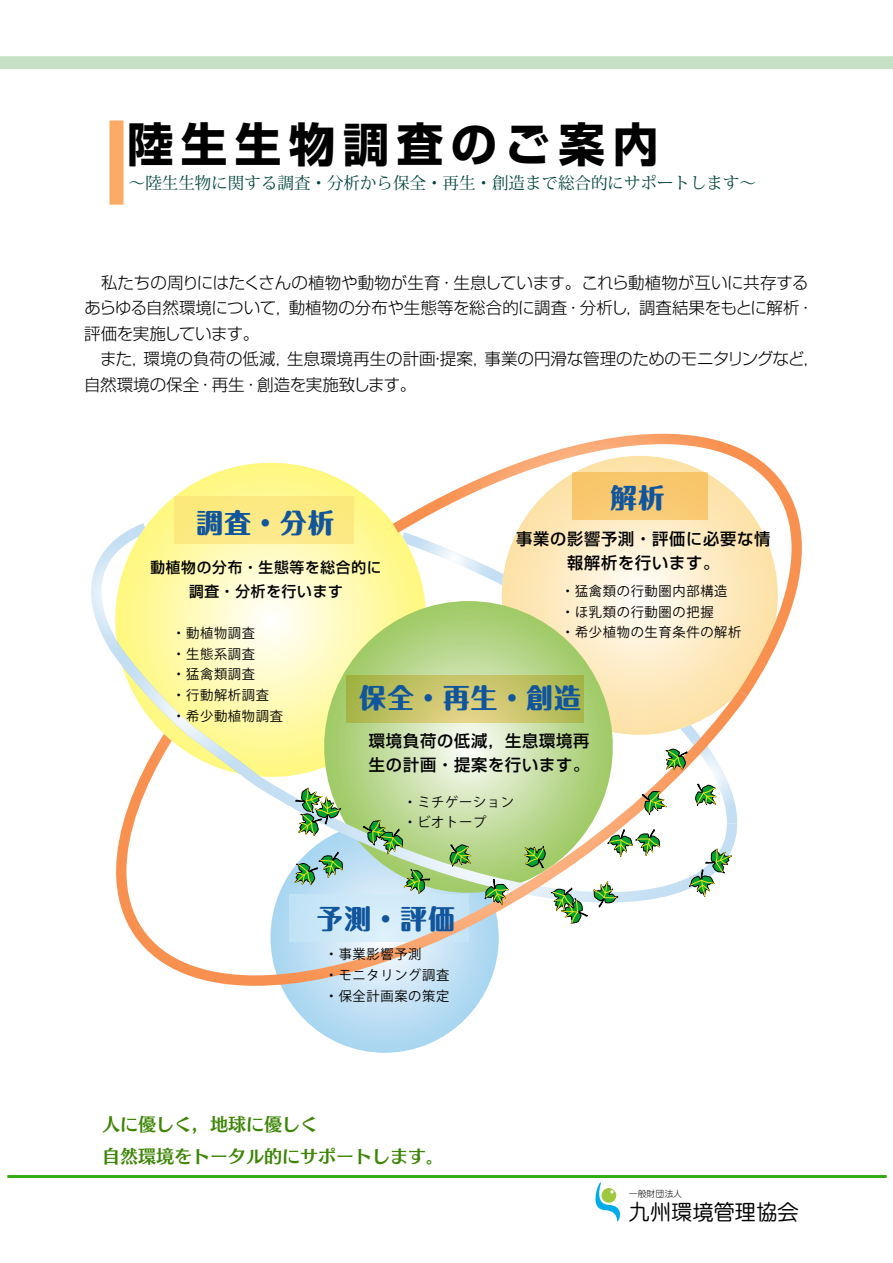
<style>
.page{position:relative;width:893px;height:1263px;background:#fff}
.page>*{position:absolute;margin:0;border:0;box-sizing:border-box;transform-origin:0 0}
.t1{font:700 46.5px "Shin Go Pro";letter-spacing:.16em;color:#000}
.t2{font:800 26.85px "Maru Fo Pro";letter-spacing:.05em;color:#11559c}
.t3{font:21.15px "Jun 201 Pro";color:#000}
.t4{font:18px/31.5px "Skip Std B";color:#3c8505}
.t5{font:300 16.5px/25.5px "Shin Go Pro";letter-spacing:-.005em;color:#000}
.t6{font:16.5px "Koz Min Pro";color:#00443d}
.t7{font:300 16.5px/25.5px "Shin Go Pro";letter-spacing:-.03em;color:#000}
.t8{font:500 16.35px/23.9px "Shin Go Pr 5";letter-spacing:.05em;color:#000;text-align:center}
.t9{font:500 14.85px/23.9px "Shin Go Pr 5";letter-spacing:.05em;color:#000;text-align:center}
.t10{font:13.35px/20.9px "Koz Go Pro";letter-spacing:.05em;color:#000}
.t11{font:300 8.85px "Jun 101 Pro";color:#000}
</style>
<div class="page">
<div style="left:0;top:56px;width:893px;height:13px;background:#c5e1c6"></div>
<hr style="left:7px;top:1175px;width:880px;height:3px;background:#33ab12">
<svg style="left:595px;top:1182px;width:25px;height:40px"></svg>
<div style="left:109px;top:120px;width:15px;height:85px;background:#fbab65"></div>
<svg style="left:281px;top:986px;width:207px;height:67px"></svg>
<svg style="left:148px;top:463px;width:245px;height:227px"></svg>
<svg style="left:310px;top:601px;width:83px;height:89px"></svg>
<div style="left:174px;top:496px;width:180px;height:47px;background:#fce982"></div>
<div style="left:347px;top:675px;width:237px;height:47px;background:#a9b64c"></div>
<svg style="left:393px;top:434px;width:409px;height:262px"></svg>
<svg style="left:91px;top:523px;width:169px;height:167px"></svg>
<svg style="left:116px;top:690px;width:631px;height:296px"></svg>
<svg style="left:296px;top:788px;width:44px;height:47px"></svg>
<svg style="left:295px;top:852px;width:47px;height:33px"></svg>
<svg style="left:363px;top:821px;width:40px;height:33px"></svg>
<svg style="left:404px;top:870px;width:26px;height:23px"></svg>
<svg style="left:450px;top:844px;width:21px;height:22px"></svg>
<svg style="left:485px;top:879px;width:23px;height:26px"></svg>
<svg style="left:525px;top:846px;width:20px;height:22px"></svg>
<svg style="left:551px;top:888px;width:36px;height:35px"></svg>
<svg style="left:594px;top:881px;width:24px;height:26px"></svg>
<svg style="left:608px;top:829px;width:52px;height:27px"></svg>
<svg style="left:689px;top:849px;width:42px;height:48px"></svg>
<svg style="left:642px;top:725px;width:95px;height:98px"></svg>
<h1 class="t1" style="left:127px;top:107px;width:533px">陸生生物調査のご案内</h1>
<p class="t6" style="left:129px;top:171px;width:628px">～陸生生物に関する調査・分析から保全・再生・創造まで総合的にサポートします~</p>
<p class="t5" style="left:639px;top:268px;width:177px;text-indent:-555px">　私たちの周りにはたくさんの植物や動物が生育・生息しています。これら動植物が互いに共存する調査結果をもとに解析・</p>
<p class="t5" style="left:289px;top:293px;width:355px">動植物の分布や生態等を総合的に調査・分析し，</p>
<p class="t7" style="left:84px;top:293px;width:210px">あらゆる自然環境について，評価を実施しています。</p>
<p class="t5" style="left:144px;top:344px;width:150px">環境の負荷の低減，</p>
<p class="t5" style="left:287px;top:344px;width:204px">生息環境再生の計画提案，</p>
<p class="t5" style="left:84px;top:344px;width:334px">　また，<br>自然環境の保全・再生・創造を実施致します。</p>
<p class="t5" style="left:430px;top:344px;width:18px">・</p>
<p class="t5" style="left:485px;top:344px;width:337px">事業の円滑な管理のためのモニタリングなど，</p>
<h2 class="t2" style="left:610px;top:476px;width:56px">解析</h2>
<h2 class="t2" style="left:197px;top:502px;width:139px">調査・分析</h2>
<p class="t8" style="left:516px;top:526px;width:256px">事業の影響予測・評価に必要な情報解析を行います。</p>
<p class="t9" style="left:150px;top:554px;width:233px">動植物の分布・生態等を総合的に調査・分析を行います</p>
<p class="t10" style="left:561px;top:581px;width:182px">・猛禽類の行動圏内部構造・ほ乳類の行動圏の把握<br>・希少植物の生育条件の解析</p>
<p class="t10" style="left:172px;top:623px;width:112px">・動植物調査<br>・生態系調査<br>・猛禽類調査<br>・行動解析調査・希少動植物調査</p>
<h2 class="t2" style="left:359px;top:676px;width:223px">保全・再生・創造</h2>
<p class="t8" style="left:369px;top:727px;width:222px;text-align:left">環境負荷の低減，生息環境再生の計画・提案を行います。</p>
<p class="t10" style="left:403px;top:791px;width:112px">・ミチゲーション・ビオトープ</p>
<h2 class="t2" style="left:317px;top:897px;width:139px">予測・評価</h2>
<p class="t10" style="left:325px;top:944px;width:126px">・事業影響予測<br>・モニタリング調査・保全計画案の策定</p>
<p class="t4" style="left:102px;top:1108px;width:343px">人に優しく，地球に優しく<br>自然環境をトータル的にサポートします。</p>
<p class="t11" style="left:629px;top:1186px;width:55px">一般財団法人</p>
<p class="t3" style="left:629px;top:1195px;width:171px">九州環境管理協会</p>
</div>
